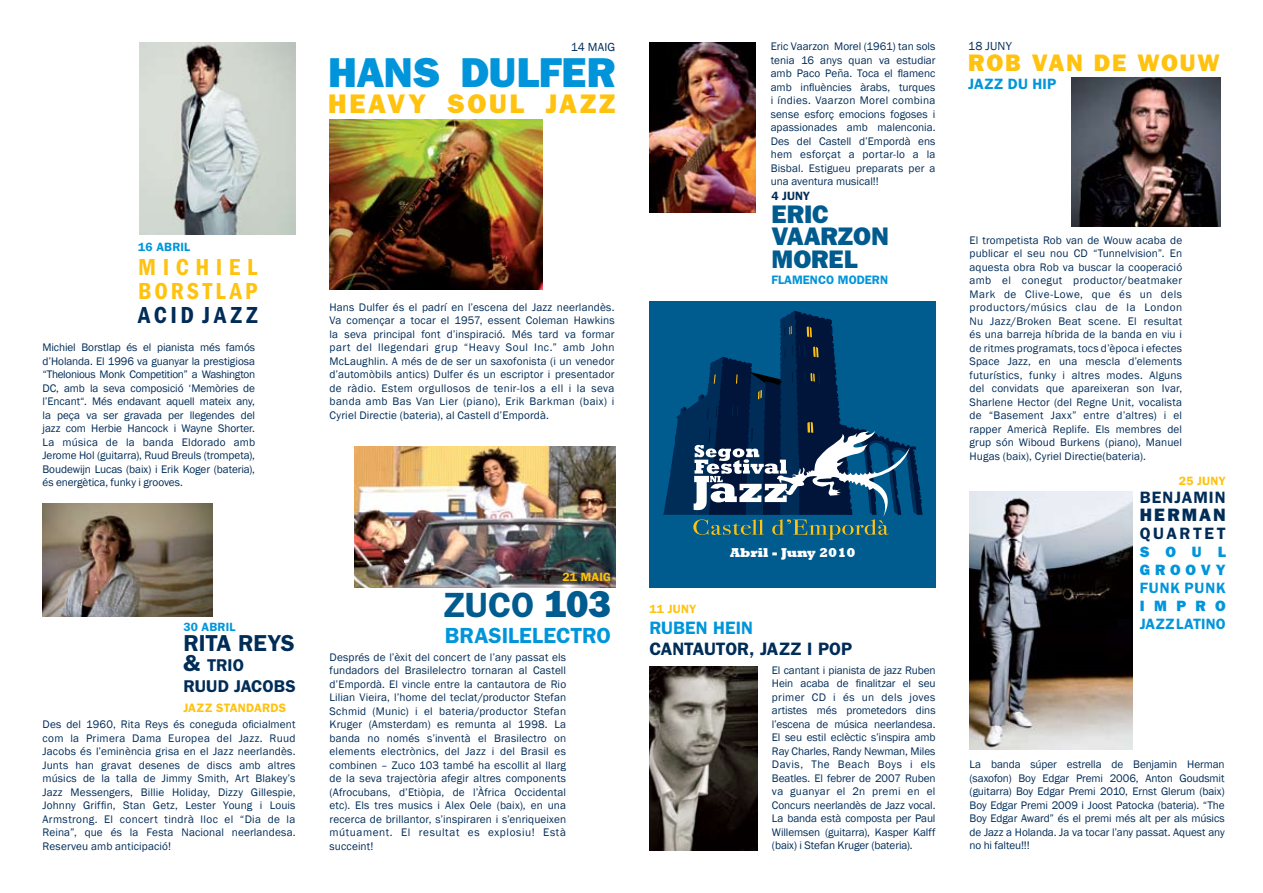
<style>
.page{position:relative;width:1263px;height:893px;background:#fff}
.page>*{position:absolute;margin:0;border:0;box-sizing:border-box;transform-origin:0 0}
.t1{font:800 42px "Franklin Gothic";color:#0095da}
.t2{font:600 35.1px "Franklin Gothic";color:#005b8f}
.t3{font:800 27px "Franklin Gothic";color:#ffc20e}
.t4{font:800 25.5px/22.5px "Franklin Gothic";color:#005b8f}
.t5{font:600 condensed 24px/24px "Franklin Gothic";color:#ffc20e}
.t6{font:800 24px "Franklin Gothic";color:#ffc20e}
.t7{font:600 condensed 24px "Franklin Gothic";color:#002c58}
.t8{font:600 23.1px "Franklin Gothic";color:#002c58}
.t9{font:600 22.05px "Franklin Gothic";color:#0095da}
.t10{font:600 18px "Franklin Gothic";letter-spacing:-.005em;color:#002c58}
.t11{font:600 18px "Franklin Gothic";letter-spacing:.005em;color:#0095da}
.t12{font:800 18px "Franklin Gothic";color:#002c58}
.t13{font:600 17.1px/20.2px "Franklin Gothic";color:#002c58}
.t14{font:600 16.5px "Franklin Gothic";letter-spacing:.14em;color:#002c58}
.t15{font:600 15px "Franklin Gothic";letter-spacing:.005em;color:#0095da}
.t16{font:800 15px/18px "Franklin Gothic";color:#0095da}
.t17{font:800 13.2px "Rockwell";color:#fff}
.t18{font:600 12.3px "Franklin Gothic";color:#0095da}
.t19{font:600 12.3px "Franklin Gothic";letter-spacing:.015em;color:#ffc20e}
.t20{font:600 12.15px "Franklin Gothic";color:#ffc20e}
.t21{font:600 12px "Franklin Gothic";letter-spacing:.015em;color:#0095da}
.t22{font:600 12px "Franklin Gothic";letter-spacing:.015em;color:#ffc20e}
.t23{font:12px "Franklin Gothic";letter-spacing:.015em;color:#002c58}
.t24{font:600 12px "Franklin Gothic";color:#002c58}
.t25{font:11.25px/13.5px "Franklin Gothic";letter-spacing:.01em;color:#002c58;text-align:justify}
.s1{font-weight:800;font-size:37.5px}
.s2{font-size:23.1px}
</style>
<div class="page">
<img style="left:43px;top:504px;width:170px;height:113px">
<img style="left:140px;top:43px;width:156px;height:192px">
<img style="left:330px;top:120px;width:212px;height:170px">
<img style="left:354px;top:447px;width:261px;height:140px">
<img style="left:649px;top:667px;width:109px;height:183px">
<img style="left:1071px;top:78px;width:149px;height:149px">
<img style="left:969px;top:491px;width:163px;height:259px">
<img style="left:649px;top:43px;width:107px;height:169px">
<div style="left:649px;top:301px;width:286px;height:286px;background:#005b8f"></div>
<svg style="left:663px;top:311px;width:259px;height:229px"></svg>
<p class="t23" style="left:571px;top:40px;width:44px">14 maig</p>
<h1 class="t1" style="left:328px;top:48px;width:57px">HANS</h1>
<h1 class="t1" style="left:460px;top:48px;width:128px">DULFER</h1>
<h3 class="t3" style="left:328px;top:87px;width:41px">HEAV</h3>
<h3 class="t3" style="left:408px;top:87px;width:79px">Y SOUL</h3>
<h3 class="t3" style="left:545px;top:87px;width:34px">JAZZ</h3>
<p class="t25" style="left:771px;top:40px;width:166px">Eric Vaarzon Morel (1961) tan sols tenia 16 anys quan va estudiar amb Paco Peña. Toca el flamenc amb influències àrabs, turques i índies. Vaarzon Morel combina sense esforç emocions fogoses i apassionades amb malenconia.<br>Des del Castell d’Empordà ens hem esforçat a portar-lo a la Bisbal. Estigueu preparats per a una aventura musical!!</p>
<p class="t23" style="left:968px;top:38px;width:45px">18 juny</p>
<h3 class="t6" style="left:968px;top:49px;width:82px">ROB VAN</h3>
<h3 class="t6" style="left:1094px;top:49px;width:88px">DE WOUW</h3>
<h3 class="t15" style="left:968px;top:75px;width:73px">JAZZ DU HIP</h3>
<p class="t24" style="left:771px;top:189px;width:40px">4 JUNY</p>
<h3 class="t4" style="left:771px;top:203px;width:18px">ERIC<br>VAARZON<br>MOREL</h3>
<p class="t18" style="left:771px;top:273px;width:118px">FLAMENCO MODERN</p>
<p class="t25" style="left:969px;top:233px;width:214px">El trompetista Rob van de Wouw acaba de publicar el seu nou CD “Tunnelvision”. En aquesta obra Rob va buscar la cooperació amb el conegut productor/beatmaker Mark de Clive-Lowe, que és un dels productors/músics clau de la London N u Jazz/Broken Beat scene. El resultat és una barreja híbrida de la banda en viu i de ritmes programats, tocs d’època i efectes Space Jazz, en una mescla d’elements futurístics, funky i altres modes. Alguns del convidats que apareixeran son Ivar, Sharlene Hector (del Regne Unit, vocalista de “Basement Jaxx” entre d’altres) i el rapper Americà Replife. Els membres del grup són Wiboud Burkens (piano), Manuel Hugas (baix), Cyriel Directie(bateria).</p>
<p class="t21" style="left:138px;top:240px;width:41px">16 ABRIL</p>
<h3 class="t5" style="left:138px;top:255px;width:42px">M ICHIEL<br>BORS</h3>
<h3 class="t5" style="left:203px;top:279px;width:56px">TLA P</h3>
<p class="t25" style="left:330px;top:301px;width:286px">Hans Dulfer és el padrí en l’escena del Jazz neerlandès.<br>Va començar a tocar el 1957, essent Coleman Hawkins la seva principal font d’inspiració. Més tard va formar part del llegendari grup “Heavy Soul I nc.” amb John McLaughlin. A més de de ser un saxofonista (i un venedor d’automòbils antics) Dulfer és un escriptor i presentador de ràdio. Estem orgullosos de tenir-los a ell i la seva banda amb Bas Van Lier (piano), Erik Barkman (baix) i Cyriel Directie (bateria), al Castell d’Empordà.</p>
<h3 class="t7" style="left:138px;top:301px;width:15px">ACID</h3>
<h3 class="t7" style="left:203px;top:301px;width:15px">JAZZ</h3>
<p class="t25" style="left:43px;top:341px;width:214px">Michiel Borstlap és el pianista més famós d’Holanda. El 1996 va guanyar la prestigiosa “Thelonious Monk Competition” a Washington DC, amb la seva composició ‘Memòries de l’Encant“. Més endavant aquell mateix any, la peça va ser gravada per llegendes del jazz com Herbie Hancock i Wayne Shorter.<br>La música de la banda Eldorado amb Jerome Hol (guitarra), Ruud Breuls (trompeta), Boudewijn Lucas (baix) i Erik Koger (bateria), és energètica, funky i grooves.</p>
<p class="t20" style="left:1179px;top:473px;width:48px">25 JUNY</p>
<h3 class="t14" style="left:1140px;top:487px;width:88px">BENJAMIN</h3>
<h3 class="t12" style="left:1140px;top:504px;width:30px">HERMAN</h3>
<h3 class="t14" style="left:1140px;top:523px;width:88px">QUARTET</h3>
<h3 class="t16" style="left:1140px;top:542px;width:47px">S OUL<br>G ROOV</h3>
<p class="t17" style="left:730px;top:545px;width:127px">Abril - Juny 2010</p>
<h3 class="t16" style="left:1216px;top:560px;width:11px">Y</h3>
<h3 class="t15" style="left:1140px;top:579px;width:88px">FUNK PUNK</h3>
<h3 class="t16" style="left:1140px;top:596px;width:18px">IMPRO</h3>
<p class="t22" style="left:562px;top:570px;width:50px">21 MAIG</p>
<h2 class="t2" style="left:442px;top:584px;width:171px">ZUCO <span class="s1">103</span></h2>
<h3 class="t9" style="left:445px;top:622px;width:168px">BRASILELECTRO</h3>
<p class="t22" style="left:649px;top:602px;width:48px">11 JUNY</p>
<h3 class="t11" style="left:649px;top:617px;width:105px">RUBEN HEIN</h3>
<h3 class="t10" style="left:649px;top:638px;width:203px">CANTAUTOR, JAZZ I POP</h3>
<p class="t21" style="left:183px;top:620px;width:41px">30 ABRIL</p>
<h3 class="t15" style="left:1140px;top:615px;width:88px">JAZZ LATINO</h3>
<h3 class="t8" style="left:183px;top:630px;width:113px">RITA REYS</h3>
<h3 class="t13" style="left:183px;top:655px;width:114px"><span class="s2">&amp;</span> TRI O<br>RUUD JACOBS</h3>
<p class="t19" style="left:183px;top:700px;width:104px">JAZZ STANDARDS</p>
<p class="t25" style="left:330px;top:650px;width:238px">Després de l’èxit del concert de l’any passat els fundadors del Brasilelectro tornaran al Castell d’Empordà. El vincle entre la cantautora de Rio Lilian Vieira, l’home del teclat/productor Stefan Schmid (Munic) i el bateria/productor Stefan Kruger (Amsterdam) es remunta al 1998. La banda no només s’inventà el Brasilectro on elements electrònics, del Jazz i del Brasil es combinen – Zuco 103 també ha escollit al llarg de la seva trajectòria afegir altres components (Afrocubans, d’Etiòpia, de l’Àfrica Occidental etc). Els tres musics i Alex Oele (baix), en una recerca de brillantor, s’inspiraren i s’enriqueixen mútuament. El resultat es explosiu! Està succeint!</p>
<p class="t25" style="left:772px;top:663px;width:165px">El cantant i pianista de jazz Ruben Hein acaba de finalitzar el seu primer CD i és un dels joves artistes més prometedors dins l’escena de música neerlandesa.<br>El seu estil eclèctic s’inspira amb Ray Charles, Randy Newman, Miles Davis, The Beach Boys i els Beatles. El febrer de 2007 Ruben va guanyar el 2n premi en el Concurs neerlandès de Jazz vocal.<br>La banda està composta per Paul Willemsen (guitarra), Kasper Kalff (baix) i Stefan Kruger (bateria).</p>
<p class="t25" style="left:43px;top:718px;width:255px">Des del 1960, Rita Reys és coneguda oficialment com la Primera Dama Europea del Jazz. Ruud Jacobs és l’eminència grisa en el Jazz neerlandès.<br>Junts han gravat desenes de discs amb altres músics de la talla de Jimmy Smith, Art Blakey’s Jazz Messengers, Billie Holiday, Dizzy Gillespie, Johnny Griffin, Stan Getz, Lester Young i Louis Armstrong. El concert tindrà lloc el “Dia de la Reina”, que és la Festa Nacional neerlandesa.<br>Reserveu amb anticipació!</p>
<p class="t25" style="left:969px;top:758px;width:257px">La banda súper estrella de Benjamin Herman (saxofon) Boy Edgar Premi 2006, Anton Goudsmit (guitarra) Boy Edgar Premi 2010, Ernst Glerum (baix)<br>Boy Edgar Premi 2009 i Joost Patocka (bateria). “The Boy Edgar Award” és el premi més alt per als músics de Jazz a Holanda. Ja va tocar l’any passat. Aquest any no hi falteu!!!</p>
</div>
